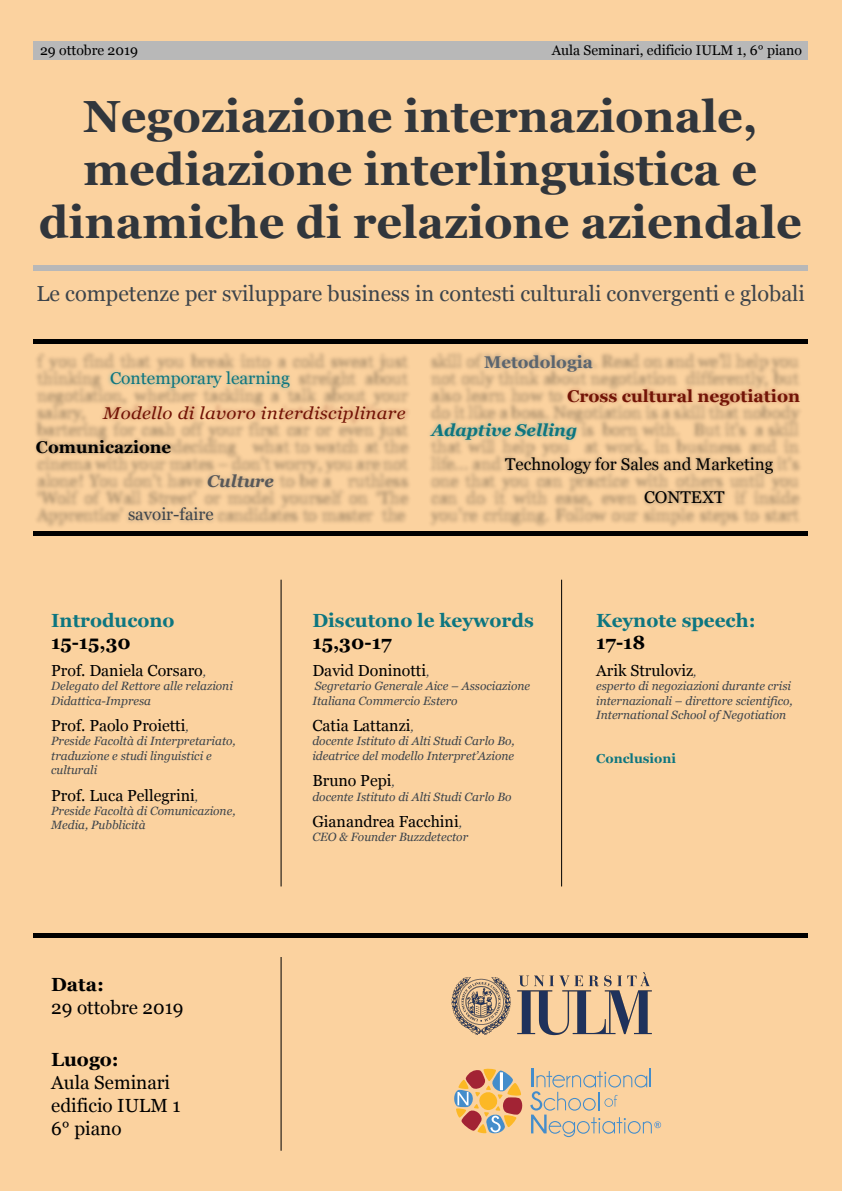
<style>
.page{position:relative;width:842px;height:1191px;background:#fbd29f}
.page>*{position:absolute;margin:0;border:0;box-sizing:border-box;transform-origin:0 0}
.t1{font:700 45px/53px "Georgia";color:#31363c;text-align:center}
.t2{font:21.7px "Georgia";color:#3d444b}
.t3{font:19px/22.8px "Georgia";color:#000}
.t4{font:700 19px "Georgia";color:#0d7680}
.t5{font:700 19px "Georgia";color:#000}
.t6{font:17px/33px "Georgia";color:#000}
.t7{font:italic 17px "Georgia";letter-spacing:.015em;color:#721306;scale:1.1 1}
.t8{font:700 17px "Georgia";color:#721306}
.t9{font:17px "Georgia";color:#0d7680}
.t10{font:italic 700 17px "Georgia";color:#0d7680}
.t11{font:700 17px "Georgia";color:#000}
.t12{font:17px "Georgia";color:#3d444b}
.t13{font:700 17px "Georgia";color:#5b656f}
.t14{font:italic 700 17px "Georgia";color:#595959}
.t15{font:16px "Georgia";color:#000}
.t16{font:14px "Georgia";color:#000}
.t17{font:700 13px "Georgia";color:#0d7680}
.t18{font:italic 12px/14.4px "Georgia";color:#3d444b}
.s1{font-style:italic;font-size:12px;color:#3d444b}
</style>
<div class="page">
<svg style="left:454px;top:1068px;width:69px;height:66px"></svg>
<svg style="left:530px;top:1068px;width:131px;height:69px"></svg>
<div style="left:34px;top:41px;width:774px;height:19px;background:#b8b8b8"></div>
<div style="left:34px;top:266px;width:774px;height:5px;background:#b8b8b8"></div>
<hr style="left:34px;top:933px;width:774px;height:4px;background:#000">
<hr style="left:281px;top:579px;width:1px;height:307px;background:#000">
<hr style="left:281px;top:957px;width:1px;height:193px;background:#000">
<hr style="left:561px;top:579px;width:1px;height:307px;background:#000">
<img style="left:33px;top:339px;width:360px;height:197px">
<img style="left:393px;top:339px;width:415px;height:197px">
<img style="left:451px;top:972px;width:201px;height:64px">
<p class="t16" style="left:40px;top:40px;width:99px">29 ottobre 2019</p>
<p class="t16" style="left:552px;top:40px;width:252px">Aula Seminari, edificio IULM 1, 6° piano</p>
<h1 class="t1" style="left:39px;top:88px;width:764px">Negoziazione internazionale, mediazione interlinguistica e dinamiche di relazione aziendale</h1>
<h2 class="t2" style="left:36px;top:277px;width:770px">Le competenze per sviluppare business in contesti culturali convergenti e globali</h2>
<h3 class="t9" style="left:110px;top:366px;width:181px">Contemporary learning</h3>
<h3 class="t7" style="left:103px;top:401px;width:277px">Modello di lavoro interdisciplinare</h3>
<h3 class="t11" style="left:36px;top:434px;width:137px">Comunicazione</h3>
<h3 class="t14" style="left:207px;top:468px;width:68px">Culture</h3>
<h3 class="t12" style="left:128px;top:502px;width:87px">savoir-faire</h3>
<h3 class="t13" style="left:484px;top:349px;width:110px">Metodologia</h3>
<h3 class="t8" style="left:567px;top:383px;width:235px">Cross cultural negotiation</h3>
<h3 class="t10" style="left:431px;top:417px;width:147px">Adaptive Selling</h3>
<h3 class="t6" style="left:644px;top:447px;width:131px;text-indent:-139px">Technology for Sales and Marketing<br>CONTEXT</h3>
<h3 class="t4" style="left:51px;top:605px;width:125px">Introducono</h3>
<h3 class="t5" style="left:51px;top:628px;width:81px">15-15,30</h3>
<h3 class="t15" style="left:51px;top:658px;width:156px">Prof. Daniela Corsaro<span class="s1">,</span></h3>
<p class="t18" style="left:51px;top:679px;width:183px">Delegato del Rettore alle relazioni<br>Didattica-Impresa</p>
<h3 class="t15" style="left:51px;top:713px;width:139px">Prof. Paolo Proietti<span class="s1">,</span></h3>
<p class="t18" style="left:51px;top:733px;width:186px">Preside Facoltà di Interpretariato, traduzione e studi linguistici e culturali</p>
<h3 class="t15" style="left:51px;top:783px;width:148px">Prof. Luca Pellegrini<span class="s1">,</span></h3>
<p class="t18" style="left:51px;top:803px;width:186px">Preside Facoltà di Comunicazione,<br>Media, Pubblicità</p>
<h3 class="t5" style="left:51px;top:970px;width:54px">Data:</h3>
<h3 class="t3" style="left:51px;top:995px;width:134px">29 ottobre 2019</h3>
<h3 class="t5" style="left:51px;top:1045px;width:69px">Luogo:</h3>
<h3 class="t3" style="left:51px;top:1070px;width:131px">Aula Seminari edificio IULM 1<br>6° piano</h3>
<h3 class="t4" style="left:312px;top:605px;width:223px">Discutono le keywords</h3>
<h3 class="t5" style="left:312px;top:628px;width:81px">15,30-17</h3>
<h3 class="t15" style="left:312px;top:658px;width:118px">David Doninotti<span class="s1">,</span></h3>
<p class="t18" style="left:312px;top:678px;width:219px">Segretario Generale Aice – Associazione<br>Italiana Commercio Estero</p>
<h3 class="t15" style="left:312px;top:713px;width:103px">Catia Lattanzi<span class="s1">,</span></h3>
<p class="t18" style="left:312px;top:733px;width:204px">docente Istituto di Alti Studi Carlo Bo, ideatrice del modello Interpret’Azione</p>
<h3 class="t15" style="left:312px;top:769px;width:84px">Bruno Pepi<span class="s1">,</span></h3>
<p class="t18" style="left:312px;top:788px;width:201px">docente Istituto di Alti Studi Carlo Bo</p>
<h3 class="t15" style="left:312px;top:811px;width:151px">Gianandrea Facchini<span class="s1">,</span></h3>
<p class="t18" style="left:312px;top:829px;width:157px">CEO &amp; Founder Buzzdetector</p>
<h3 class="t4" style="left:596px;top:605px;width:161px">Keynote speech:</h3>
<h3 class="t5" style="left:596px;top:628px;width:51px">17-18</h3>
<h3 class="t15" style="left:596px;top:658px;width:102px">Arik Struloviz<span class="s1">,</span></h3>
<p class="t18" style="left:596px;top:678px;width:198px">esperto di negoziazioni durante crisi internazionali – direttore scientifico,<br>International School of Negotiation</p>
<p class="t17" style="left:596px;top:749px;width:81px">Conclusioni</p>
</div>
